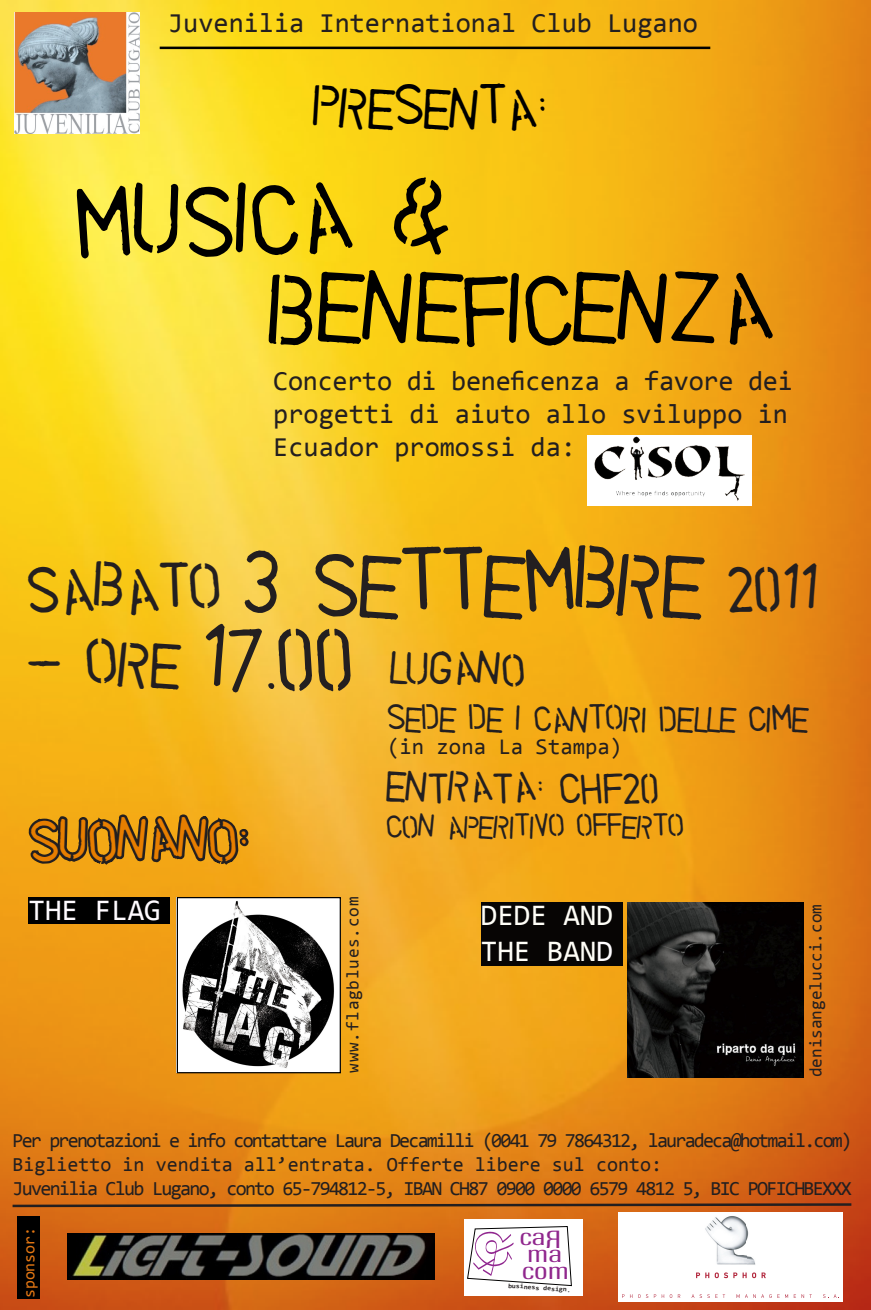
<style>
.page{position:relative;width:871px;height:1310px;background:#fff}
.page>*{position:absolute;margin:0;border:0;box-sizing:border-box;transform-origin:0 0}
.t1{font:70px/90.5px "Vegetable";color:#000}
.t2{font:62.5px "Vegetable";color:#231f20}
.t3{font:45px "Vegetable";color:#231f20}
.t4{font:40px "Vegetable";color:#000}
.t5{font:40px "Vegetable";color:#e77e00}
.t6{font:32.5px "Vegetable";color:#231f20}
.t7{font:30px/36px "Consolas";color:#fffef7}
.t8{font:30px "Vegetable";color:#231f20}
.t9{font:30px "Consolas";color:#fffbff}
.t10{font:27.5px/33px "Consolas";color:#231f20}
.t11{font:25px "Vegetable";color:#231f20}
.t12{font:300 24px/17.8px "Linotype Univers Comp";color:#90278d;scale:1.97 1}
.t13{font:22.5px "Vegetable";color:#231f20}
.t14{font:22.5px "Consolas";color:#231f20}
.t15{font:20px/24px "Consolas";letter-spacing:-.085em;color:#231f20}
.t16{font:17.5px "Consolas";color:#231f20}
.t17{font:17.5px "Consolas";letter-spacing:.045em;color:#231f20}
.t18{font:16.25px "Consolas";color:#e47713}
.t19{font:700 6.5px "Consolas";color:#231f20;scale:1.11 1}
.t20{font:3.25px "Cambria";color:#000}
.s1{font-size:62.5px}
.s2{font-size:45px}
.s3{color:#fffdff}
.s4{font-weight:400}
</style>
<div class="page">
<img style="left:1px;top:1px;width:869px;height:1308px">
<hr style="left:160px;top:47px;width:550px;height:2px;background:#000">
<svg style="left:10px;top:1202px;width:843px;height:6px;background:#8d4d19"></svg>
<div style="left:17px;top:1215px;width:23px;height:83px;background:#000"></div>
<img style="left:15px;top:13px;width:124px;height:121px">
<div style="left:587px;top:435px;width:164px;height:70px;background:#fff"></div>
<img style="left:594px;top:436px;width:151px;height:65px">
<img style="left:252px;top:899px;width:87px;height:172px">
<img style="left:627px;top:902px;width:176px;height:175px">
<svg style="left:25px;top:466px;width:227px;height:656px;background:#e2aa27"></svg>
<div style="left:481px;top:902px;width:141px;height:64px;background:#070504"></div>
<div style="left:29px;top:897px;width:141px;height:27px;background:#000"></div>
<div style="left:177px;top:897px;width:164px;height:176px;border:1px solid #000"></div>
<img style="left:67px;top:1233px;width:367px;height:47px">
<div style="left:618px;top:1212px;width:225px;height:89px;background:#fff"></div>
<svg style="left:638px;top:1294px;width:42px;height:4px"></svg>
<svg style="left:691px;top:1294px;width:18px;height:4px"></svg>
<svg style="left:715px;top:1294px;width:10px;height:4px"></svg>
<svg style="left:736px;top:1294px;width:11px;height:4px"></svg>
<svg style="left:761px;top:1294px;width:10px;height:4px"></svg>
<svg style="left:785px;top:1294px;width:10px;height:4px"></svg>
<svg style="left:801px;top:1294px;width:10px;height:4px"></svg>
<svg style="left:823px;top:1294px;width:16px;height:4px"></svg>
<svg style="left:696px;top:1272px;width:69px;height:6px"></svg>
<img style="left:705px;top:1216px;width:51px;height:49px">
<div style="left:463px;top:1219px;width:119px;height:77px;background:#fff"></div>
<div style="left:389px;top:172px;width:71px;height:84px;background:#f9ce15"></div>
<svg style="left:467px;top:1226px;width:105px;height:60px"></svg>
<p class="t20" style="left:138px;top:129px;width:2px">!</p>
<h3 class="t10" style="left:168px;top:6px;width:531px">Juvenilia International Club Lugano</h3>
<h3 class="t4" style="left:314px;top:79px;width:236px">PRESENTA:</h3>
<h1 class="t1" style="left:271px;top:171px;width:506px;text-indent:-193px">MUSICA<br>BENEFICENZA</h1>
<h3 class="t10" style="left:273px;top:363px;width:521px">Concerto di beneficenza a favore dei progetti di aiuto allo sviluppo in<br>Ecuador promossi da:</h3>
<h3 class="t3" style="left:28px;top:557px;width:793px">SABATO <span class="s1">3 SETTEMBRE</span> 2011</h3>
<h2 class="t2" style="left:28px;top:614px;width:329px"><span class="s2">- ORE</span> 17.00</h2>
<p class="t11" style="left:388px;top:701px;width:422px">SEDE DE I CANTORI DELLE CIME</p>
<h3 class="t6" style="left:390px;top:646px;width:138px">LUGANO</h3>
<h3 class="t5" style="left:31px;top:811px;width:220px">SUONANO:</h3>
<h3 class="t9" style="left:29px;top:889px;width:134px">THE FLAG</h3>
<p class="t14" style="left:387px;top:731px;width:237px">(in zona La Stampa)</p>
<h3 class="t8" style="left:387px;top:766px;width:275px">ENTRATA: CHF20</h3>
<p class="t13" style="left:387px;top:810px;width:299px">CON APERITIVO OFFERTO</p>
<p class="t17" style="left:341px;top:1072px;width:177px;rotate:-90deg">www.flagblues.com</p>
<p class="t16" style="left:803px;top:1077px;width:175px;rotate:-90deg">denisangelucci.com</p>
<h3 class="t7" style="left:481px;top:896px;width:134px">DEDE AND<br>THE BAN<span class="s3">D</span></h3>
<p class="t15" style="left:13px;top:1127px;width:840px">Per prenotazioni e info contattare Laura Decamilli (0041 79 7864312, lauradeca@hotmail.com)<br>Biglietto in vendita all’entrata. Offerte libere sul conto:<br>Juvenilia Club Lugano, conto 65-794812-5, IBAN CH87 0900 0000 6579 4812 5, BIC POFICHBEXXX</p>
<p class="t18" style="left:18px;top:1298px;width:73px;rotate:-90deg">sponsor:</p>
<p class="t12" style="left:527px;top:1227px;width:19px;text-indent:-8px">ca ma</p>
<p class="t12" style="left:521px;top:1261px;width:26px">com</p>
<p class="t19" style="left:508px;top:1281px;width:58px;rotate:4deg">business design<span class="s4">.</span></p>
</div>
